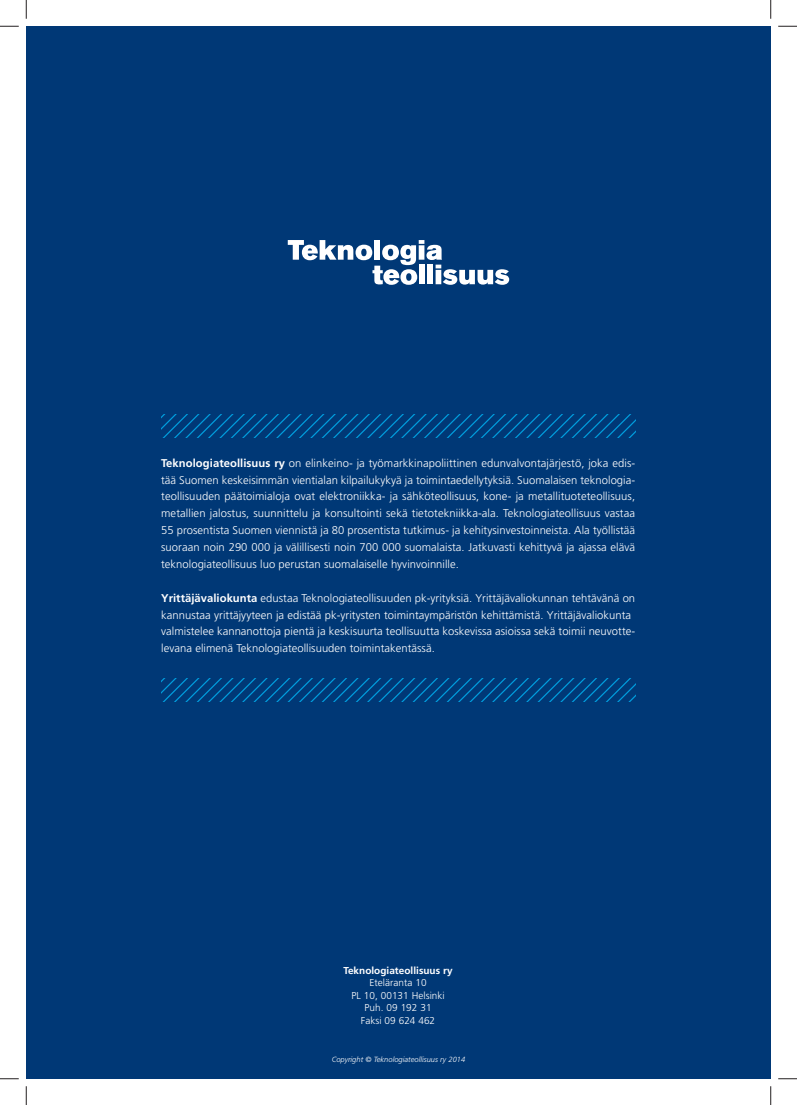
<style>
.page{position:relative;width:797px;height:1105px;background:#fff}
.page>*{position:absolute;margin:0;border:0;box-sizing:border-box;transform-origin:0 0}
.t1{font:300 11.25px/16.9px "Frutiger";letter-spacing:.005em;color:#fff;text-align:justify}
.t2{font:300 10px/12.5px "Frutiger";letter-spacing:.005em;color:#fff;text-align:center}
.t3{font:700 10px "Frutiger";letter-spacing:.005em;color:#fff}
.t4{font:italic 300 7.5px "Frutiger";letter-spacing:.005em;color:#fff}
.s1{font-weight:700}
</style>
<div class="page">
<div style="left:26px;top:26px;width:744px;height:1053px;background:#003876"></div>
<svg style="left:288px;top:240px;width:221px;height:45px"></svg>
<svg style="left:161px;top:415px;width:474px;height:22px"></svg>
<svg style="left:161px;top:679px;width:474px;height:22px"></svg>
<svg style="left:0;top:25px;width:19px;height:2px"></svg>
<svg style="left:778px;top:25px;width:19px;height:2px"></svg>
<svg style="left:0;top:1078px;width:19px;height:1px"></svg>
<svg style="left:778px;top:1078px;width:19px;height:1px"></svg>
<svg style="left:25px;top:0;width:2px;height:19px"></svg>
<svg style="left:25px;top:1086px;width:2px;height:19px"></svg>
<svg style="left:770px;top:0;width:1px;height:19px"></svg>
<svg style="left:770px;top:1086px;width:1px;height:19px"></svg>
<p class="t1" style="left:161px;top:455px;width:475px"><span class="s1">Teknologiateollisuus ry</span> on elinkeino- ja työmarkkinapoliittinen edunvalvontajärjestö, joka edis&shy;tää Suomen keskeisimmän vientialan kilpailukykyä ja toimintaedellytyksiä. Suomalaisen teknologia&shy;teollisuuden päätoimialoja ovat elektroniikka- ja sähköteollisuus, kone- ja metallituoteteollisuus, metallien jalostus, suunnittelu ja konsultointi sekä tietotekniikka-ala. Teknologiateollisuus vastaa 55 prosentista Suomen viennistä ja 80 prosentista tutkimus- ja kehitysinvestoinneista. Ala työllistää suoraan noin 290 000 ja välillisesti noin 700 000 suomalaista. Jatkuvasti kehittyvä ja ajassa elävä teknologiateollisuus luo perustan suomalaiselle hyvinvoinnille.</p>
<p class="t1" style="left:161px;top:590px;width:475px;text-align:left"><span class="s1">Yrittäjävaliokunta</span> edustaa Teknologiateollisuuden pk-yrityksiä. Yrittäjävaliokunnan tehtävänä on kannustaa yrittäjyyteen ja edistää pk-yritysten toimintaympäristön kehittämistä. Yrittäjävaliokunta valmistelee kannanottoja pientä ja keskisuurta teollisuutta koskevissa asioissa sekä toimii neuvotte&shy;levana elimenä Teknologiateollisuuden toimintakentässä.</p>
<p class="t3" style="left:343px;top:966px;width:111px">Teknologiateollisuus ry</p>
<p class="t2" style="left:351px;top:977px;width:95px">Eteläranta 10<br>PL 10, 00131 Helsinki<br>Puh. 09 192 31<br>Faksi 09 624 462</p>
<p class="t4" style="left:332px;top:1056px;width:135px">Copyright © Teknologiateollisuus ry 2014</p>
</div>
